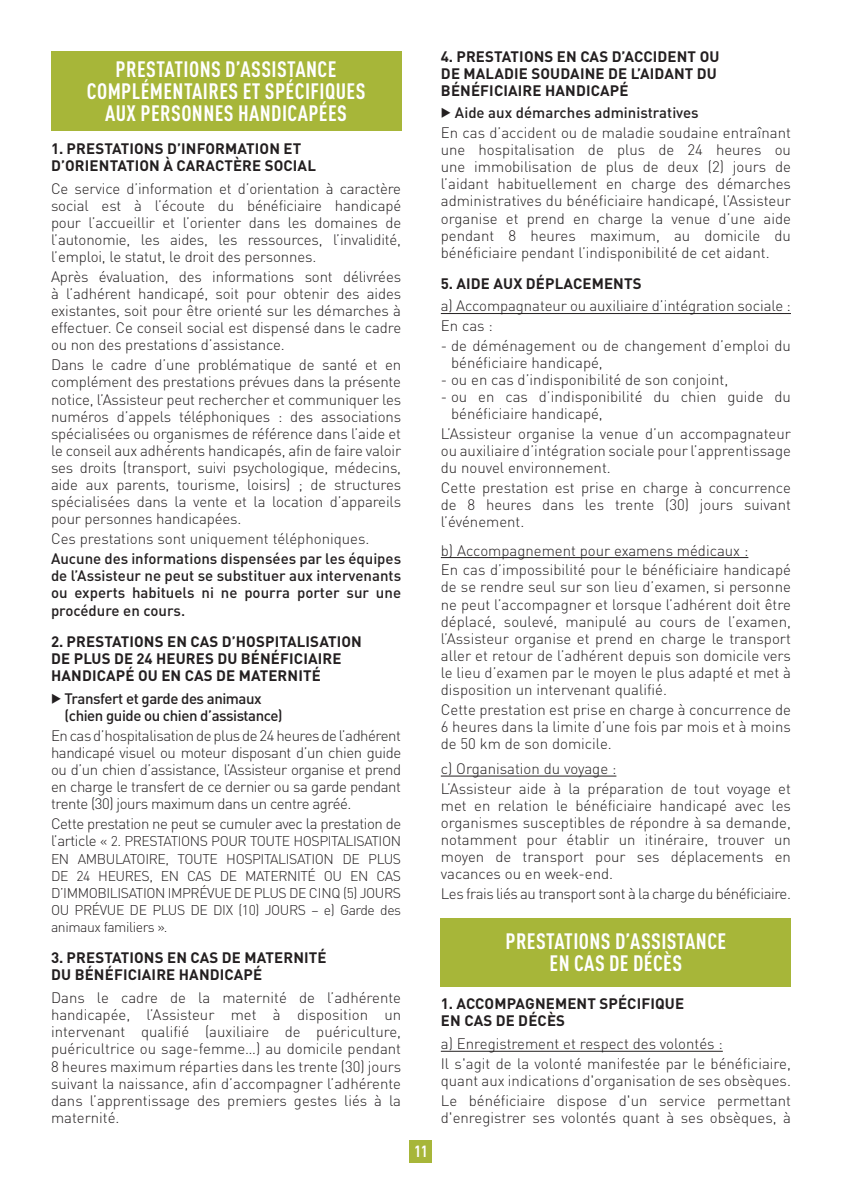
<style>
.page{position:relative;width:842px;height:1191px;background:#fff}
.page>*{position:absolute;margin:0;border:0;box-sizing:border-box;transform-origin:0 0}
.t1{font:700 condensed 22px/22px "DIN Pro";letter-spacing:.02em;color:#fff;text-align:center}
.t2{font:700 condensed 16px "DIN Pro";color:#fff}
.t3{font:300 15px/17px "DIN Pro";color:#231f20;text-align:justify}
.t4{font:700 15px/17px "DIN Pro";letter-spacing:.01em;color:#231f20}
.t5{font:500 15px/17.2px "DIN Pro";letter-spacing:-.03em;color:#231f20;text-align:justify}
.t6{font:300 15px "DIN Pro";letter-spacing:-.03em;color:#231f20}
.t7{font:300 14px/17.2px "DIN Pro";letter-spacing:-.03em;color:#231f20;text-align:justify}
.s1{font-size:15px}
.s2{font-weight:500}
</style>
<div class="page">
<div style="left:410px;top:1140px;width:22px;height:22px;background:#a7b639"></div>
<div style="left:51px;top:51px;width:350px;height:79px;background:#a7b639"></div>
<hr style="left:441px;top:313px;width:350px;height:1px;background:#231f20">
<hr style="left:441px;top:557px;width:307px;height:1px;background:#231f20">
<hr style="left:441px;top:775px;width:175px;height:1px;background:#231f20">
<hr style="left:441px;top:1051px;width:282px;height:1px;background:#231f20">
<div style="left:441px;top:918px;width:350px;height:68px;background:#a7b639"></div>
<h1 class="t1" style="left:87px;top:56px;width:280px">PRESTATIONS D’ASSISTANCE<br>COMPLÉMENTAIRES ET SPÉCIFIQUES<br>AUX PERSONNES HANDICAPÉES</h1>
<p class="t4" style="left:51px;top:138px;width:266px">1. PRESTATIONS D’INFORMATION ET<br>D’ORIENTATION À CARACTÈRE SOCIAL</p>
<p class="t3" style="left:51px;top:178px;width:352px">Ce service d’information et d’orientation à caractère social est à l’écoute du bénéficiaire handicapé pour l’accueillir et l’orienter dans les domaines de l’autonomie, les aides, les ressources, l’invalidité, l’emploi, le statut, le droit des personnes.</p>
<p class="t3" style="left:51px;top:267px;width:352px">Après évaluation, des informations sont délivrées à l’adhérent handicapé, soit pour obtenir des aides existantes, soit pour être orienté sur les démarches à effectuer. Ce conseil social est dispensé dans le cadre ou non des prestations d’assistance.</p>
<p class="t3" style="left:51px;top:355px;width:352px">Dans le cadre d’une problématique de santé et en complément des prestations prévues dans la présente notice, l’Assisteur peut rechercher et communiquer les numéros d’appels téléphoniques : des associations spécialisées ou organismes de référence dans l’aide et le conseil aux adhérents handicapés, afin de faire valoir ses droits (transport, suivi psychologique, médecins, aide aux parents, tourisme, loisirs) ; de structures spécialisées dans la vente et la location d’appareils pour personnes handicapées.</p>
<p class="t3" style="left:51px;top:529px;width:320px">Ces prestations sont uniquement téléphoniques.</p>
<p class="t5" style="left:51px;top:548px;width:352px">Aucune des informations dispensées par les équipes de l’Assisteur ne peut se substituer aux intervenants ou experts habituels ni ne pourra porter sur une procédure en cours.</p>
<p class="t4" style="left:51px;top:631px;width:312px">2. PRESTATIONS EN CAS D’HOSPITALISATION<br>DE PLUS DE 24 HEURES DU BÉNÉFICIAIRE<br>HANDICAPÉ OU EN CAS DE MATERNITÉ</p>
<p class="t5" style="left:65px;top:688px;width:220px;text-indent:-14px">◆ Transfert et garde des animaux (chien guide ou chien d’assistance)</p>
<p class="t3" style="left:51px;top:725px;width:352px">En cas d’hospitalisation de plus de 24 heures de l’adhérent handicapé visuel ou moteur disposant d’un chien guide ou d’un chien d’assistance, l’Assisteur organise et prend en charge le transfert de ce dernier ou sa garde pendant trente (30) jours maximum dans un centre agréé.</p>
<p class="t6" style="left:51px;top:812px;width:352px">Cette prestation ne peut se cumuler avec la prestation de</p>
<p class="t7" style="left:51px;top:831px;width:352px"><span class="s1">l’article</span> « 2. PRESTATIONS POUR TOUTE HOSPITALISATION EN AMBULATOIRE, TOUTE HOSPITALISATION DE PLUS DE 24 HEURES, EN CAS DE MATERNITÉ OU EN CAS D’IMMOBILISATION IMPRÉVUE DE PLUS DE CINQ (5) JOURS OU PRÉVUE DE PLUS DE DIX (10) JOURS – e) Garde des animaux familiers ».</p>
<p class="t4" style="left:51px;top:947px;width:277px">3. PRESTATIONS EN CAS DE MATERNITÉ<br>DU BÉNÉFICIAIRE HANDICAPÉ</p>
<p class="t3" style="left:51px;top:987px;width:352px">Dans le cadre de la maternité de l’adhérente handicapée, l’Assisteur met à disposition un intervenant qualifié (auxiliaire de puériculture, puéricultrice ou sage-femme…) au domicile pendant 8 heures maximum réparties dans les trente (30) jours suivant la naissance, afin d’accompagner l’adhérente dans l’apprentissage des premiers gestes liés à la maternité.</p>
<p class="t2" style="left:415px;top:1139px;width:14px">11</p>
<p class="t4" style="left:441px;top:46px;width:280px">4. PRESTATIONS EN CAS D’ACCIDENT OU<br>DE MALADIE SOUDAINE DE L’AIDANT DU<br>BÉNÉFICIAIRE HANDICAPÉ</p>
<p class="t3" style="left:441px;top:102px;width:352px;line-height:19.8px">◆ <span class="s2">Aide aux démarches administratives<br></span>En cas d’accident ou de maladie soudaine entraînant</p>
<p class="t3" style="left:441px;top:140px;width:352px">une hospitalisation de plus de 24 heures ou une immobilisation de plus de deux (2) jours de l’aidant habituellement en charge des démarches administratives du bénéficiaire handicapé, l’Assisteur organise et prend en charge la venue d’une aide pendant 8 heures maximum, au domicile du bénéficiaire pendant l’indisponibilité de cet aidant.</p>
<p class="t4" style="left:441px;top:273px;width:202px">5. AIDE AUX DÉPLACEMENTS</p>
<p class="t3" style="left:441px;top:295px;width:352px;line-height:19.8px">a) Accompagnateur ou auxiliaire d’intégration sociale :<br>En cas :</p>
<p class="t3" style="left:451px;top:336px;width:341px;text-indent:-10px">- de déménagement ou de changement d’emploi du bénéficiaire handicapé,</p>
<p class="t3" style="left:441px;top:370px;width:289px">- ou en cas d’indisponibilité de son conjoint,</p>
<p class="t3" style="left:451px;top:387px;width:341px;text-indent:-10px">- ou en cas d’indisponibilité du chien guide du bénéficiaire handicapé,</p>
<p class="t3" style="left:441px;top:424px;width:352px">L’Assisteur organise la venue d’un accompagnateur ou auxiliaire d’intégration sociale pour l’apprentissage du nouvel environnement.</p>
<p class="t3" style="left:441px;top:478px;width:352px">Cette prestation est prise en charge à concurrence de 8 heures dans les trente (30) jours suivant l’événement.</p>
<p class="t3" style="left:441px;top:539px;width:352px;line-height:19.8px">b) Accompagnement pour examens médicaux :<br>En cas d’impossibilité pour le bénéficiaire handicapé</p>
<p class="t3" style="left:441px;top:577px;width:352px">de se rendre seul sur son lieu d’examen, si personne ne peut l’accompagner et lorsque l’adhérent doit être déplacé, soulevé, manipulé au cours de l’examen, l’Assisteur organise et prend en charge le transport aller et retour de l’adhérent depuis son domicile vers le lieu d’examen par le moyen le plus adapté et met à disposition un intervenant qualifié.</p>
<p class="t3" style="left:441px;top:699px;width:352px">Cette prestation est prise en charge à concurrence de 6 heures dans la limite d’une fois par mois et à moins de 50 km de son domicile.</p>
<p class="t3" style="left:441px;top:757px;width:352px;line-height:19.8px">c) Organisation du voyage :<br>L’Assisteur aide à la préparation de tout voyage et</p>
<p class="t3" style="left:441px;top:796px;width:352px">met en relation le bénéficiaire handicapé avec les organismes susceptibles de répondre à sa demande, notamment pour établir un itinéraire, trouver un moyen de transport pour ses déplacements en vacances ou en week-end.</p>
<p class="t6" style="left:441px;top:882px;width:352px">Les frais liés au transport sont à la charge du bénéficiaire.</p>
<h1 class="t1" style="left:505px;top:928px;width:222px">PRESTATIONS D’ASSISTANCE<br>EN CAS DE DÉCÈS</h1>
<p class="t4" style="left:441px;top:993px;width:245px">1. ACCOMPAGNEMENT SPÉCIFIQUE<br>EN CAS DE DÉCÈS</p>
<p class="t3" style="left:441px;top:1032px;width:352px;line-height:19.8px">a) Enregistrement et respect des volontés :<br>Il s'agit de la volonté manifestée par le bénéficiaire,</p>
<p class="t3" style="left:441px;top:1069px;width:352px;line-height:19.8px">quant aux indications d'organisation de ses obsèques.<br>Le bénéficiaire dispose d'un service permettant</p>
<p class="t3" style="left:441px;top:1107px;width:352px">d'enregistrer ses volontés quant à ses obsèques, à</p>
</div>
